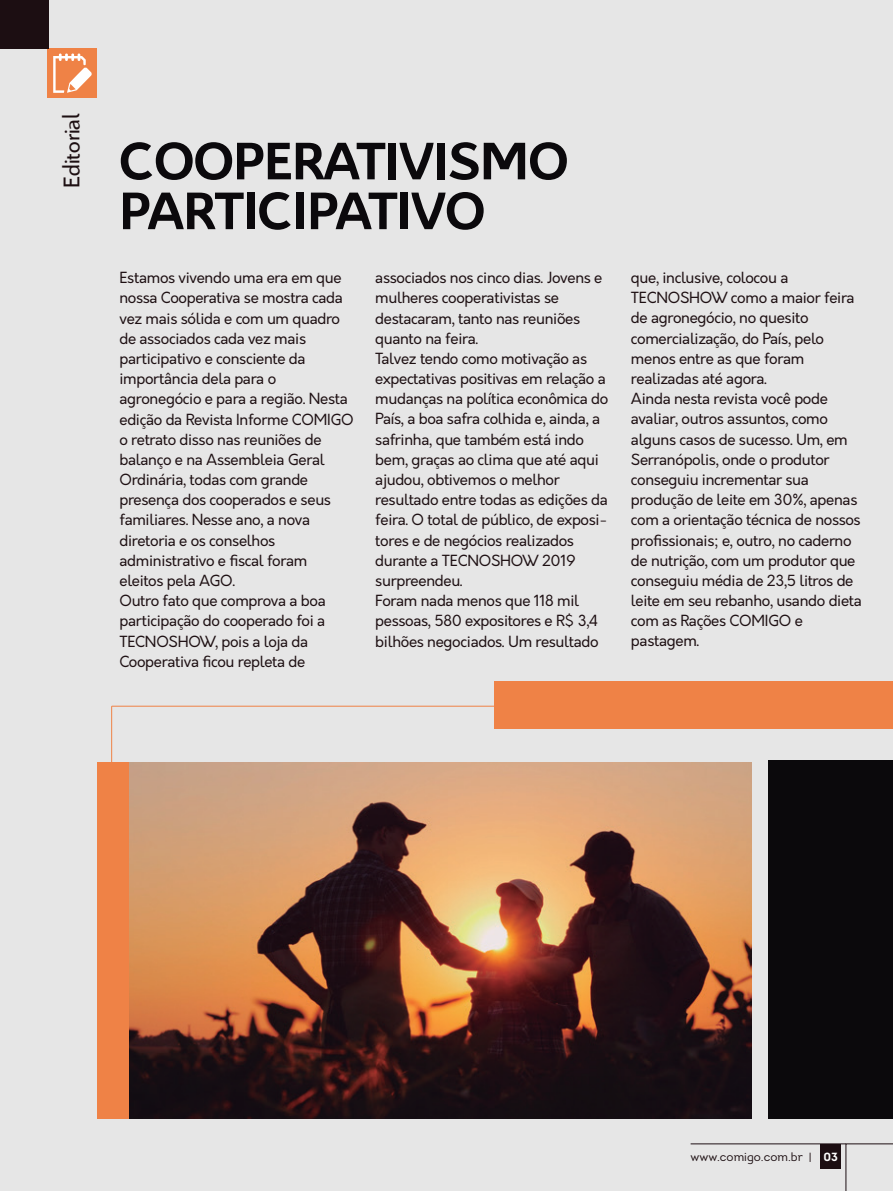
<style>
.page{position:relative;width:893px;height:1191px;background:#e6e6e6}
.page>*{position:absolute;margin:0;border:0;box-sizing:border-box;transform-origin:0 0}
.t1{font:700 56.85px/49.8px "Citroen";color:#0b090c}
.t2{font:24.6px "Citroen";color:#1d0f12}
.t3{font:15px/20.1px "Orkney";letter-spacing:-.02em;color:#1e1013}
.t4{font:11.85px "Intro";color:#1d0f12}
.s1{font-family:"Intro Bold Alt";color:#fff}
</style>
<div class="page">
<img style="left:129px;top:762px;width:623px;height:356px">
<div style="left:48px;top:48px;width:49px;height:50px;background:#ef8246"></div>
<div style="left:0;top:0;width:48px;height:48px;background:#1c0e12"></div>
<div style="left:820px;top:1143px;width:21px;height:25px;background:#1c0e12"></div>
<svg style="left:845px;top:1143px;width:48px;height:48px;background:#ddd"></svg>
<hr style="left:691px;top:1143px;width:155px;height:1px;background:#1c0e12">
<svg style="left:53px;top:54px;width:39px;height:39px"></svg>
<div style="left:768px;top:760px;width:125px;height:358px;background:#0b090c"></div>
<div style="left:97px;top:762px;width:32px;height:356px;background:#ef8246"></div>
<hr style="left:111px;top:706px;width:1px;height:109px;background:#ef8246">
<hr style="left:112px;top:706px;width:460px;height:1px;background:#ef8246">
<div style="left:494px;top:681px;width:399px;height:47px;background:#ef8246"></div>
<h2 class="t2" style="left:55px;top:188px;width:76px;rotate:-90deg">Editorial</h2>
<h1 class="t1" style="left:119px;top:133px;width:450px">COOPERATIVISMO<br>PARTICIPATIVO</h1>
<p class="t3" style="left:119px;top:268px;width:236px">Estamos vivendo uma era em que nossa Cooperativa se mostra cada vez mais sólida e com um quadro de associados cada vez mais participativo e consciente da importância dela para o agronegócio e para a região. Nesta edição da Revista Informe COMIGO o retrato disso nas reuniões de balanço e na Assembleia Geral<br>Ordinária, todas com grande presença dos cooperados e seus familiares. Nesse ano, a nova diretoria e os conselhos administrativo e fiscal foram eleitos pela AGO.<br>Outro fato que comprova a boa participação do cooperado foi a<br>TECNOSHOW, pois a loja da<br>Cooperativa ficou repleta de</p>
<p class="t3" style="left:375px;top:268px;width:235px">associados nos cinco dias. Jovens e mulheres cooperativistas se destacaram, tanto nas reuniões quanto na feira.<br>Talvez tendo como motivação as expectativas positivas em relação a mudanças na política econômica do<br>País, a boa safra colhida e, ainda, a safrinha, que também está indo bem, graças ao clima que até aqui ajudou, obtivemos o melhor resultado entre todas as edições da feira. O total de público, de exposi&shy;tores e de negócios realizados durante a TECNOSHOW 2019 surpreendeu.<br>Foram nada menos que 118 mil pessoas, 580 expositores e R$ 3,4 bilhões negociados. Um resultado</p>
<p class="t3" style="left:631px;top:268px;width:232px">que, inclusive, colocou a<br>TECNOSHOW como a maior feira de agronegócio, no quesito comercialização, do País, pelo menos entre as que foram realizadas até agora.<br>Ainda nesta revista você pode avaliar, outros assuntos, como alguns casos de sucesso. Um, em<br>Serranópolis, onde o produtor conseguiu incrementar sua produção de leite em 30%, apenas com a orientação técnica de nossos profissionais; e, outro, no caderno de nutrição, com um produtor que conseguiu média de 23,5 litros de leite em seu rebanho, usando dieta com as Rações COMIGO e pastagem.</p>
<p class="t4" style="left:691px;top:1149px;width:149px">www.comigo.com.br | <span class="s1">03</span></p>
</div>
